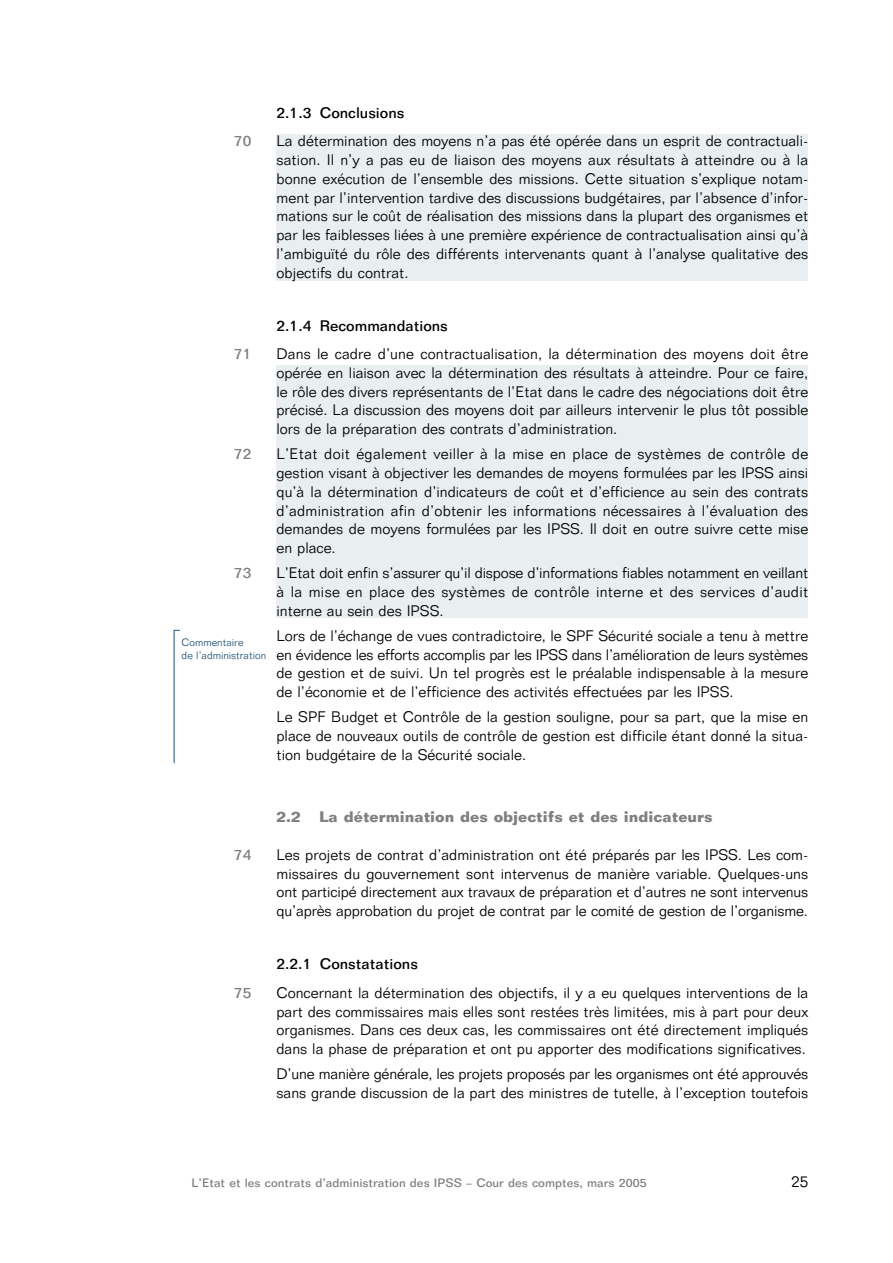
<style>
.page{position:relative;width:893px;height:1263px;background:#fff}
.page>*{position:absolute;margin:0;border:0;box-sizing:border-box;transform-origin:0 0}
.t1{font:300 15.75px "Folio BT";color:#000}
.t2{font:300 15px/18.8px "Folio BT";color:#000;text-align:justify}
.t3{font:500 15px "Folio BT";color:#000}
.t4{font:500 15px "Folio BT";color:#808080}
.t5{font:500 15px "Folio BT";color:#808080}
.t6{font:500 12px "Folio BT";color:#808080}
.t7{font:300 10.5px/12.6px "Folio BT";color:#265377}
</style>
<div class="page">
<div style="left:276px;top:134px;width:532px;height:147px;background:#e9eef1"></div>
<div style="left:276px;top:366px;width:532px;height:252px;background:#e9eef1"></div>
<svg style="left:173px;top:629px;width:7px;height:135px"></svg>
<p class="t3" style="left:276px;top:107px;width:129px">2.1.3 Conclusions</p>
<p class="t5" style="left:234px;top:136px;width:19px">70</p>
<p class="t2" style="left:276px;top:133px;width:533px">La détermination des moyens n’a pas été opérée dans un esprit de contractuali&shy;sation. Il n’y a pas eu de liaison des moyens aux résultats à atteindre ou à la bonne exécution de l’ensemble des missions. Cette situation s’explique notam&shy;ment par l’intervention tardive des discussions budgétaires, par l’absence d’infor&shy;mations sur le coût de réalisation des missions dans la plupart des organismes et par les faiblesses liées à une première expérience de contractualisation ainsi qu’à l’ambiguïté du rôle des différents intervenants quant à l’analyse qualitative des objectifs du contrat.</p>
<p class="t3" style="left:276px;top:320px;width:173px">2.1.4 Recommandations</p>
<p class="t5" style="left:234px;top:349px;width:19px">71</p>
<p class="t2" style="left:276px;top:346px;width:533px">Dans le cadre d’une contractualisation, la détermination des moyens doit être opérée en liaison avec la détermination des résultats à atteindre. Pour ce faire, le rôle des divers représentants de l’Etat dans le cadre des négociations doit être précisé. La discussion des moyens doit par ailleurs intervenir le plus tôt possible lors de la préparation des contrats d’administration.</p>
<p class="t5" style="left:234px;top:449px;width:19px">72</p>
<p class="t2" style="left:276px;top:446px;width:533px">L’Etat doit également veiller à la mise en place de systèmes de contrôle de gestion visant à objectiver les demandes de moyens formulées par les IPSS ainsi qu’à la détermination d’indicateurs de coût et d’efficience au sein des contrats d’administration afin d’obtenir les informations nécessaires à l’évaluation des demandes de moyens formulées par les IPSS. Il doit en outre suivre cette mise en place.</p>
<p class="t5" style="left:234px;top:568px;width:19px">73</p>
<p class="t2" style="left:276px;top:565px;width:533px">L’Etat doit enfin s’assurer qu’il dispose d’informations fiables notamment en veillant à la mise en place des systèmes de contrôle interne et des services d’audit interne au sein des IPSS.</p>
<p class="t2" style="left:276px;top:628px;width:533px">Lors de l’échange de vues contradictoire, le SPF Sécurité sociale a tenu à mettre en évidence les efforts accomplis par les IPSS dans l’amélioration de leurs systèmes de gestion et de suivi. Un tel progrès est le préalable indispensable à la mesure de l’économie et de l’efficience des activités effectuées par les IPSS.</p>
<p class="t2" style="left:276px;top:709px;width:533px">Le SPF Budget et Contrôle de la gestion souligne, pour sa part, que la mise en place de nouveaux outils de contrôle de gestion est difficile étant donné la situa&shy;tion budgétaire de la Sécurité sociale.</p>
<p class="t7" style="left:182px;top:638px;width:86px">Commentaire<br>de l’administration</p>
<p class="t4" style="left:276px;top:812px;width:437px">2.2 La détermination des objectifs et des indicateurs</p>
<p class="t5" style="left:234px;top:849px;width:19px">74</p>
<p class="t2" style="left:276px;top:847px;width:533px">Les projets de contrat d’administration ont été préparés par les IPSS. Les com&shy;missaires du gouvernement sont intervenus de manière variable. Quelques-uns ont participé directement aux travaux de préparation et d’autres ne sont intervenus qu’après approbation du projet de contrat par le comité de gestion de l’organisme.</p>
<p class="t3" style="left:276px;top:959px;width:143px">2.2.1 Constatations</p>
<p class="t5" style="left:234px;top:987px;width:19px">75</p>
<p class="t2" style="left:276px;top:985px;width:533px">Concernant la détermination des objectifs, il y a eu quelques interventions de la part des commissaires mais elles sont restées très limitées, mis à part pour deux organismes. Dans ces deux cas, les commissaires ont été directement impliqués dans la phase de préparation et ont pu apporter des modifications significatives.</p>
<p class="t2" style="left:276px;top:1066px;width:533px">D’une manière générale, les projets proposés par les organismes ont été approuvés sans grande discussion de la part des ministres de tutelle, à l’exception toutefois</p>
<p class="t6" style="left:191px;top:1178px;width:456px">L’Etat et les contrats d’administration des IPSS – Cour des comptes, mars 2005</p>
<p class="t1" style="left:791px;top:1176px;width:19px">25</p>
</div>
